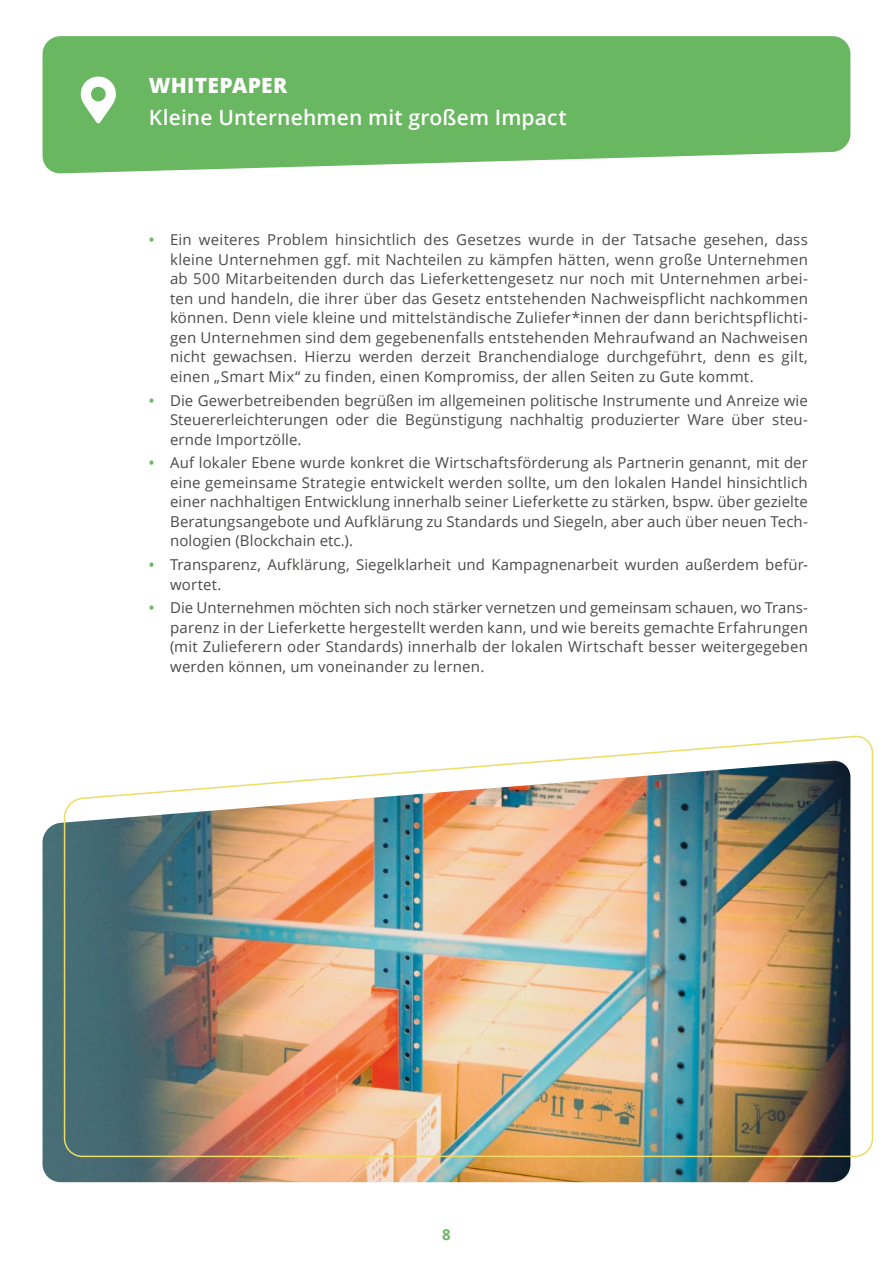
<style>
.page{position:relative;width:893px;height:1263px;background:#fff}
.page>*{position:absolute;margin:0;border:0;box-sizing:border-box;transform-origin:0 0}
.t1{font:600 21px "Open Sans";letter-spacing:.005em;color:#fff}
.t2{font:800 21px "Open Sans";letter-spacing:.015em;color:#fff}
.t3{font:15px/19.5px "Open Sans";letter-spacing:.01em;color:#4a4a49;text-align:justify}
.t4{font:700 15px "Open Sans";color:#69b760}
.s1{font-weight:600;color:#69b760}
</style>
<div class="page">
<svg style="left:43px;top:36px;width:807px;height:138px;background:#76bd6d"></svg>
<img style="left:43px;top:822px;width:807px;height:360px">
<img style="left:63px;top:736px;width:811px;height:422px">
<svg style="left:81px;top:77px;width:35px;height:46px"></svg>
<h1 class="t2" style="left:149px;top:69px;width:140px">WHITEPAPER</h1>
<h1 class="t1" style="left:149px;top:103px;width:419px">Kleine Unternehmen mit großem Impact</h1>
<p class="t3" style="left:170px;top:230px;width:639px;text-indent:-21px"><span class="s1">•</span> Ein weiteres Problem hinsichtlich des Gesetzes wurde in der Tatsache gesehen, dass kleine Unternehmen ggf. mit Nachteilen zu kämpfen hätten, wenn große Unternehmen ab 500 Mitarbeitenden durch das Lieferkettengesetz nur noch mit Unternehmen arbei&shy;ten und handeln, die ihrer über das Gesetz entstehenden Nachweispflicht nachkommen können. Denn viele kleine und mittelständische Zuliefer*innen der dann berichtspflichti&shy;gen Unternehmen sind dem gegebenenfalls entstehenden Mehraufwand an Nachweisen nicht gewachsen. Hierzu werden derzeit Branchendialoge durchgeführt, denn es gilt, einen „Smart Mix“ zu finden, einen Kompromiss, der allen Seiten zu Gute kommt.</p>
<p class="t3" style="left:170px;top:390px;width:639px;text-indent:-21px"><span class="s1">•</span> Die Gewerbetreibenden begrüßen im allgemeinen politische Instrumente und Anreize wie Steuererleichterungen oder die Begünstigung nachhaltig produzierter Ware über steu&shy;ernde Importzölle.</p>
<p class="t3" style="left:170px;top:453px;width:639px;text-indent:-21px"><span class="s1">•</span> Auf lokaler Ebene wurde konkret die Wirtschaftsförderung als Partnerin genannt, mit der eine gemeinsame Strategie entwickelt werden sollte, um den lokalen Handel hinsichtlich einer nachhaltigen Entwicklung innerhalb seiner Lieferkette zu stärken, bspw. über gezielte Beratungsangebote und Aufklärung zu Standards und Siegeln, aber auch über neuen Tech&shy;nologien (Blockchain etc.).</p>
<p class="t3" style="left:170px;top:555px;width:639px;text-indent:-21px"><span class="s1">•</span> Transparenz, Aufklärung, Siegelklarheit und Kampagnenarbeit wurden außerdem befür&shy;wortet.</p>
<p class="t3" style="left:170px;top:598px;width:639px;text-indent:-21px"><span class="s1">•</span> Die Unternehmen möchten sich noch stärker vernetzen und gemeinsam schauen, wo Trans&shy;parenz in der Lieferkette hergestellt werden kann, und wie bereits gemachte Erfahrungen (mit Zulieferern oder Standards) innerhalb der lokalen Wirtschaft besser weitergegeben werden können, um voneinander zu lernen.</p>
<p class="t4" style="left:442px;top:1224px;width:10px">8</p>
</div>
